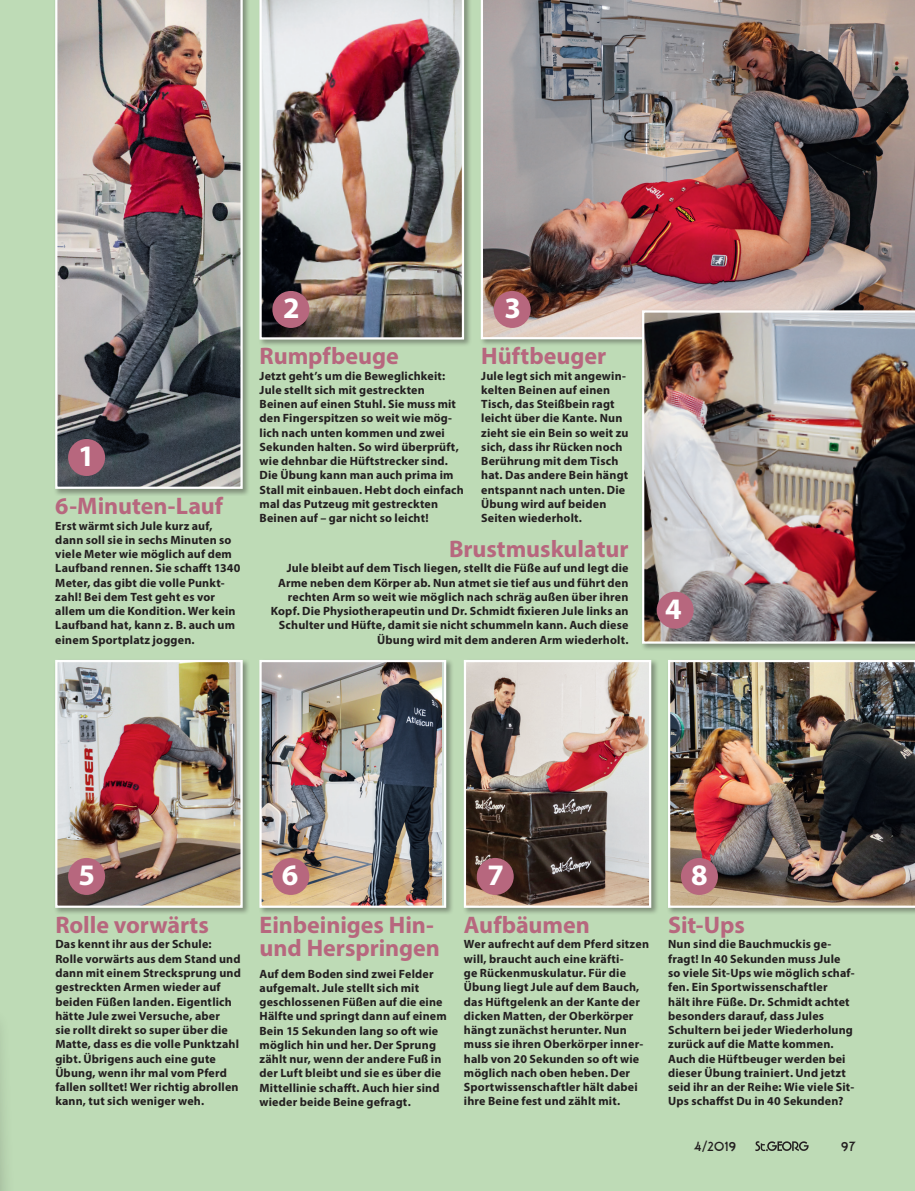
<style>
.page{position:relative;width:915px;height:1191px;background:#fff}
.page>*{position:absolute;margin:0;border:0;box-sizing:border-box;transform-origin:0 0}
.Nummernfarbe_weiß{font:700 29.85px "Myriad Pro";color:#fff}
.Übungsheadline{font:700 24px/23.2px "Myriad Pro";color:#b7677e}
.t1{font:700 13.5px "Banjoman Text Com";letter-spacing:-.005em;color:#231f20}
.BU{font:700 12px/14.2px "Myriad Pro";letter-spacing:.015em;color:#231f20}
</style>
<div class="page">
<div style="left:0;top:0;width:914px;height:1191px;background:#bedbb6"></div>
<svg style="left:0;top:1033px;width:1px;height:158px"></svg>
<svg style="left:755px;top:1141px;width:53px;height:10px"></svg>
<div style="left:53px;top:0;width:197px;height:496px;background:#231f20;opacity:.4"></div>
<img style="left:55px;top:0;width:188px;height:489px">
<div style="left:53px;top:658px;width:197px;height:257px;background:#231f20;opacity:.4"></div>
<img style="left:58px;top:663px;width:182px;height:242px">
<div style="left:55px;top:660px;width:188px;height:248px;border:2px solid #fff"></div>
<div style="left:258px;top:0;width:213px;height:347px;background:#231f20;opacity:.4"></div>
<img style="left:259px;top:0;width:205px;height:339px">
<div style="left:257px;top:658px;width:197px;height:257px;background:#231f20;opacity:.4"></div>
<img style="left:262px;top:663px;width:179px;height:242px">
<div style="left:259px;top:660px;width:187px;height:248px;border:2px solid #fff"></div>
<img style="left:480px;top:0;width:434px;height:339px">
<div style="left:462px;top:658px;width:196px;height:257px;background:#231f20;opacity:.4"></div>
<img style="left:466px;top:663px;width:182px;height:242px">
<div style="left:463px;top:660px;width:188px;height:248px;border:2px solid #fff"></div>
<div style="left:666px;top:658px;width:248px;height:257px;background:#231f20;opacity:.4"></div>
<img style="left:667px;top:660px;width:247px;height:248px">
<div style="left:68px;top:439px;width:37px;height:37px;background:#b7677e;border-radius:50%"></div>
<div style="left:68px;top:858px;width:37px;height:37px;background:#b7677e;border-radius:50%"></div>
<div style="left:272px;top:291px;width:37px;height:37px;background:#b7677e;border-radius:50%"></div>
<div style="left:640px;top:309px;width:274px;height:342px;background:#231f20;opacity:.4"></div>
<img style="left:641px;top:310px;width:273px;height:333px">
<div style="left:656px;top:591px;width:37px;height:37px;background:#b7677e;border-radius:50%"></div>
<div style="left:493px;top:291px;width:37px;height:37px;background:#b7677e;border-radius:50%"></div>
<div style="left:272px;top:858px;width:37px;height:37px;background:#b7677e;border-radius:50%"></div>
<div style="left:476px;top:858px;width:37px;height:37px;background:#b7677e;border-radius:50%"></div>
<div style="left:680px;top:858px;width:37px;height:37px;background:#b7677e;border-radius:50%"></div>
<p class="Nummernfarbe_weiß" style="left:78px;top:436px;width:18px">1</p>
<p class="Übungsheadline" style="left:55px;top:493px;width:169px">6-Minuten-Lauf</p>
<p class="BU" style="left:55px;top:518px;width:187px">Erst wärmt sich Jule kurz auf, dann soll sie in sechs Minuten so viele Meter wie möglich auf dem<br>Laufband rennen. Sie schafft 1340<br>Meter, das gibt die volle Punkt&shy;zahl! Bei dem Test geht es vor allem um die Kondition. Wer kein<br>Laufband hat, kann z. B. auch um einem Sportplatz joggen.</p>
<p class="Nummernfarbe_weiß" style="left:283px;top:288px;width:18px">2</p>
<p class="Nummernfarbe_weiß" style="left:504px;top:288px;width:18px">3</p>
<p class="Übungsheadline" style="left:259px;top:343px;width:141px">Rumpfbeuge</p>
<p class="BU" style="left:259px;top:368px;width:206px">Jetzt geht’s um die Beweglichkeit:<br>Jule stellt sich mit gestreckten Beinen auf einen Stuhl. Sie muss mit den Fingerspitzen so weit wie mög&shy;lich nach unten kommen und zwei Sekunden halten. So wird überprüft, wie dehnbar die Hüftstrecker sind.<br>Die Übung kann man auch prima im Stall mit einbauen. Hebt doch einfach mal das Putzeug mit gestreckten Beinen auf – gar nicht so leicht!</p>
<p class="Übungsheadline" style="left:481px;top:343px;width:126px">Hüftbeuger</p>
<p class="BU" style="left:481px;top:368px;width:149px">Jule legt sich mit angewin&shy;kelten Beinen auf einen<br>Tisch, das Steißbein ragt leicht über die Kante. Nun zieht sie ein Bein so weit zu sich, dass ihr Rücken noch<br>Berührung mit dem Tisch hat. Das andere Bein hängt entspannt nach unten. Die<br>Übung wird auf beiden<br>Seiten wiederholt.</p>
<p class="Übungsheadline" style="left:449px;top:536px;width:181px">Brustmuskulatur</p>
<p class="BU" style="left:271px;top:561px;width:359px;text-align:right">Jule bleibt auf dem Tisch liegen, stellt die Füße auf und legt die Arme neben dem Körper ab. Nun atmet sie tief aus und führt den rechten Arm so weit wie möglich nach schräg außen über ihren Kopf. Die Physiotherapeutin und Dr. Schmidt fixieren Jule links an Schulter und Hüfte, damit sie nicht schummeln kann. Auch diese Übung wird mit dem anderen Arm wiederholt.</p>
<p class="Nummernfarbe_weiß" style="left:665px;top:589px;width:18px">4</p>
<p class="Nummernfarbe_weiß" style="left:78px;top:855px;width:18px">5</p>
<p class="Übungsheadline" style="left:55px;top:912px;width:155px">Rolle vorwärts</p>
<p class="BU" style="left:55px;top:937px;width:187px">Das kennt ihr aus der Schule:<br>Rolle vorwärts aus dem Stand und dann mit einem Strecksprung und gestreckten Armen wieder auf beiden Füßen landen. Eigentlich hätte Jule zwei Versuche, aber<br>sie rollt direkt so super über die<br>Matte, dass es die volle Punktzahl gibt. Übrigens auch eine gute<br>Übung, wenn ihr mal vom Pferd fallen solltet! Wer richtig abrollen kann, tut sich weniger weh.</p>
<p class="Nummernfarbe_weiß" style="left:282px;top:855px;width:18px">6</p>
<p class="Nummernfarbe_weiß" style="left:487px;top:855px;width:18px">7</p>
<p class="Nummernfarbe_weiß" style="left:690px;top:855px;width:18px">8</p>
<p class="Übungsheadline" style="left:259px;top:912px;width:182px">Einbeiniges Hin&shy;und Herspringen</p>
<p class="BU" style="left:259px;top:966px;width:189px">Auf dem Boden sind zwei Felder aufgemalt. Jule stellt sich mit geschlossenen Füßen auf die eine<br>Hälfte und springt dann auf einem<br>Bein 15 Sekunden lang so oft wie möglich hin und her. Der Sprung zählt nur, wenn der andere Fuß in der Luft bleibt und sie es über die<br>Mittellinie schafft. Auch hier sind wieder beide Beine gefragt.</p>
<p class="Übungsheadline" style="left:464px;top:912px;width:127px">Aufbäumen</p>
<p class="BU" style="left:464px;top:937px;width:186px">Wer aufrecht auf dem Pferd sitzen will, braucht auch eine kräfti-<br>ge Rückenmuskulatur. Für die<br>Übung liegt Jule auf dem Bauch, das Hüftgelenk an der Kante der dicken Matten, der Oberkörper hängt zunächst herunter. Nun muss sie ihren Oberkörper inner&shy;halb von 20 Sekunden so oft wie möglich nach oben heben. Der<br>Sportwissenschaftler hält dabei ihre Beine fest und zählt mit.</p>
<p class="Übungsheadline" style="left:668px;top:912px;width:78px">Sit-Ups</p>
<p class="BU" style="left:668px;top:937px;width:188px">Nun sind die Bauchmuckis ge&shy;fragt! In 40 Sekunden muss Jule so viele Sit-Ups wie möglich schaf&shy;fen. Ein Sportwissenschaftler<br>hält ihre Füße. Dr. Schmidt achtet besonders darauf, dass Jules<br>Schultern bei jeder Wiederholung zurück auf die Matte kommen.<br>Auch die Hüftbeuger werden bei dieser Übung trainiert. Und jetzt seid ihr an der Reihe: Wie viele Sit-<br>Ups schaffst Du in 40 Sekunden?</p>
<p class="t1" style="left:694px;top:1137px;width:43px">4/2019</p>
<p class="t1" style="left:840px;top:1137px;width:16px">97</p>
</div>
